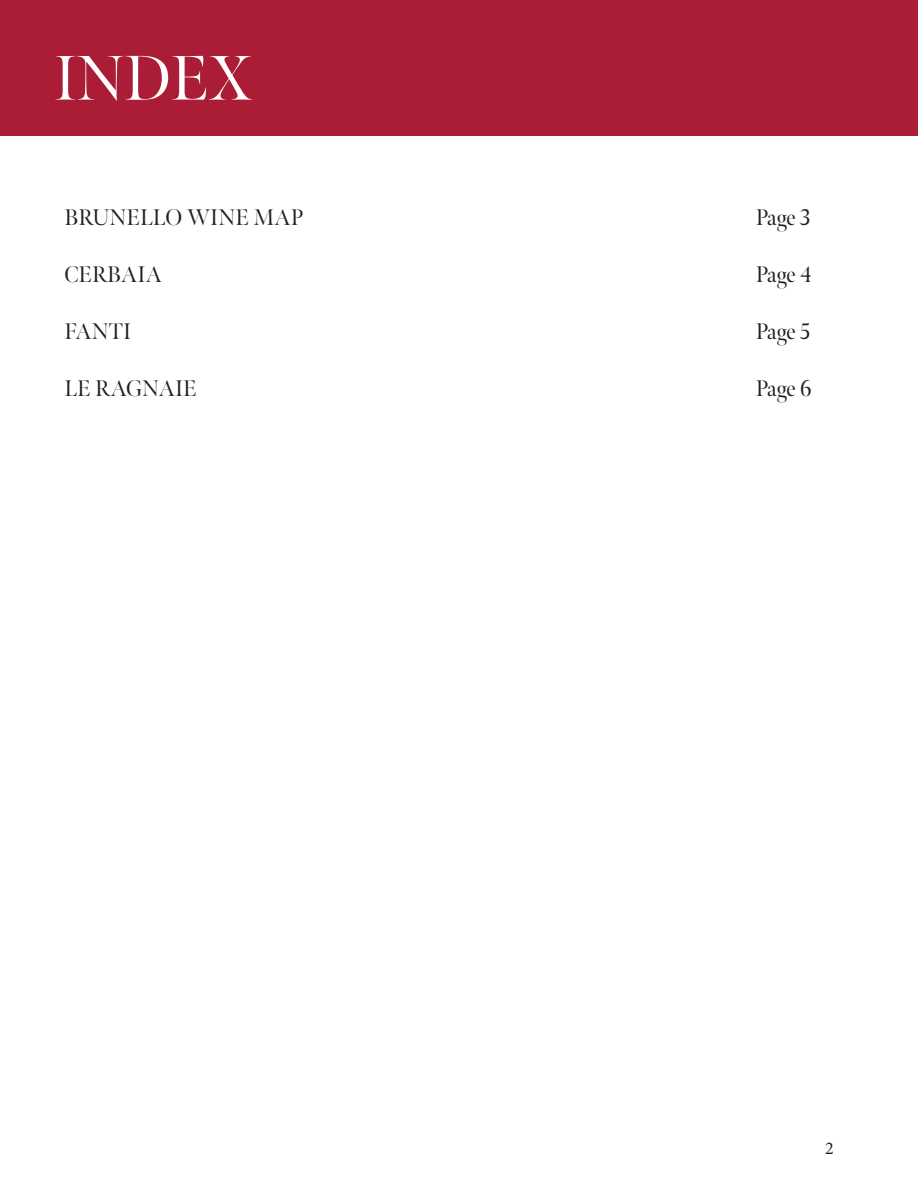
<style>
.page{position:relative;width:918px;height:1188px;background:#fff}
.page>*{position:absolute;margin:0;border:0;box-sizing:border-box;transform-origin:0 0}
.t1{font:63px "Meno Banner";color:#fff}
.t2{font:22.5px "Meno Banner";color:#231f20}
.t3{font:18px "Minion Pro";color:#231f20}
</style>
<div class="page">
<div style="left:0;top:0;width:918px;height:136px;background:#ab1d36"></div>
<p class="t1" style="left:54px;top:40px;width:200px">INDEX</p>
<p class="t2" style="left:64px;top:203px;width:240px">BRUNELLO WINE MAP</p>
<p class="t2" style="left:756px;top:203px;width:56px">Page 3</p>
<p class="t2" style="left:64px;top:260px;width:99px">CERBAIA</p>
<p class="t2" style="left:756px;top:260px;width:57px">Page 4</p>
<p class="t2" style="left:64px;top:317px;width:68px">FANTI</p>
<p class="t2" style="left:756px;top:317px;width:56px">Page 5</p>
<p class="t2" style="left:64px;top:374px;width:134px">LE RAGNAIE</p>
<p class="t2" style="left:756px;top:374px;width:57px">Page 6</p>
<p class="t3" style="left:825px;top:1136px;width:10px">2</p>
</div>
